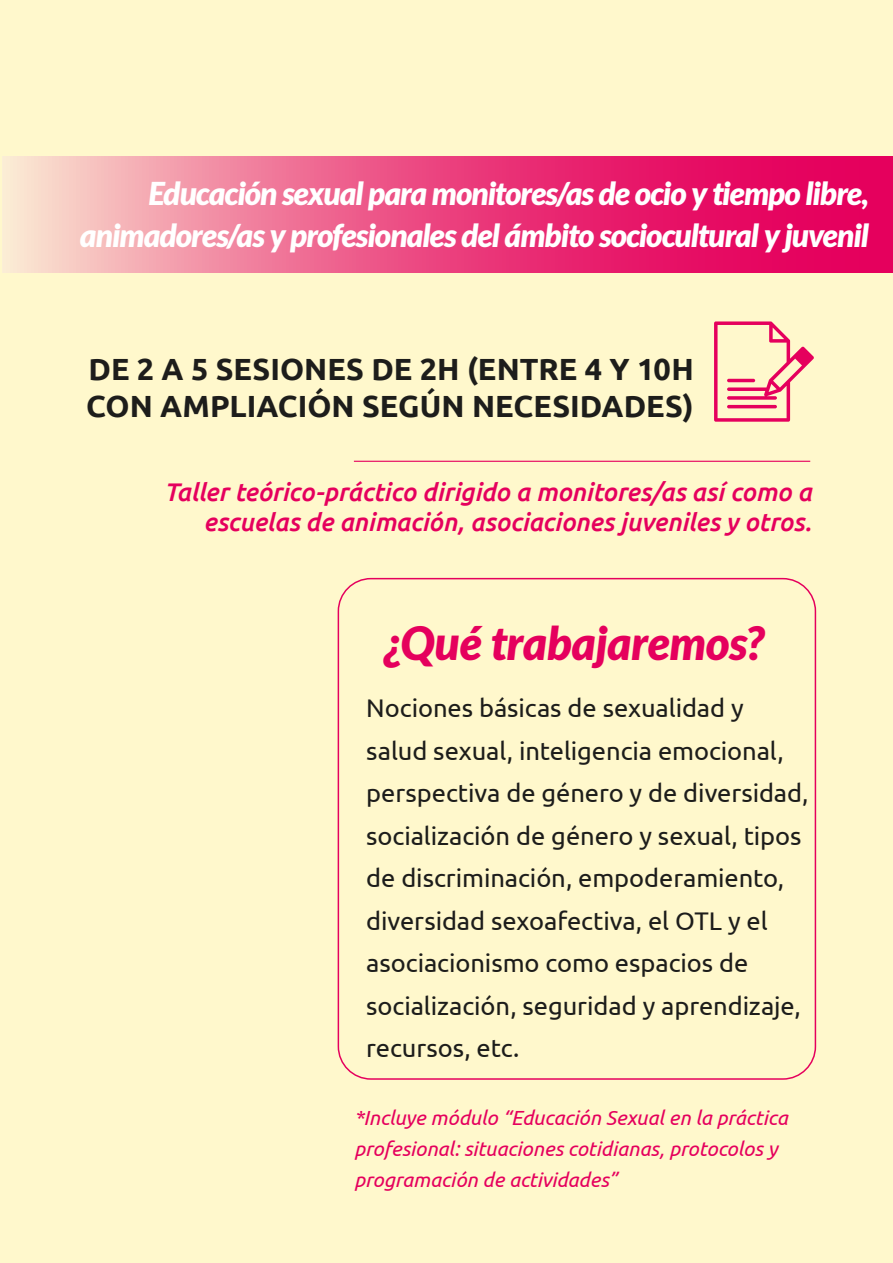
<style>
.page{position:relative;width:893px;height:1263px;background:#fff8cc}
.page>*{position:absolute;margin:0;border:0;box-sizing:border-box;transform-origin:0 0}
.t1{font:italic 900 45.9px "Lato";letter-spacing:-.01em;color:#e5005d}
.t2{font:italic 900 31.5px/42px "Lato";letter-spacing:-.03em;color:#fff;text-align:right}
.t3{font:700 30.6px/36.8px "Ubuntu";color:#1d1d1b}
.t4{font:25.5px/42.5px "Ubuntu";letter-spacing:-.005em;color:#1d1d1b}
.t5{font:italic 500 25.5px/30.6px "Ubuntu";letter-spacing:-.005em;color:#e5005d;text-align:right}
.t6{font:italic 20.4px/30.6px "Ubuntu";color:#e5005d}
</style>
<div class="page">
<svg style="left:3px;top:156px;width:890px;height:116px;background:#ec5387"></svg>
<div style="left:338px;top:578px;width:478px;height:502px;border:2px solid #e5005d;border-radius:33px"></div>
<hr style="left:354px;top:461px;width:456px;height:1px;background:#e5005d">
<svg style="left:714px;top:321px;width:100px;height:101px"></svg>
<hr style="left:727px;top:405px;width:50px;height:3px;background:#e5005d;border-radius:2px">
<hr style="left:727px;top:379px;width:28px;height:3px;background:#e5005d;border-radius:2px">
<p class="t2" style="left:80px;top:173px;width:790px">Educación sexual para monitores/as de ocio y tiempo libre, animadores/as y profesionales del ámbito sociocultural y juvenil</p>
<p class="t3" style="left:86px;top:350px;width:609px">DE 2 A 5 SESIONES DE 2H (ENTRE 4 Y 10H<br>CON AMPLIACIÓN SEGÚN NECESIDADES)</p>
<p class="t5" style="left:164px;top:476px;width:649px">Taller teórico-práctico dirigido a monitores/as así como a escuelas de animación, asociaciones juveniles y otros.</p>
<h1 class="t1" style="left:384px;top:616px;width:381px">¿Qué trabajaremos?</h1>
<p class="t4" style="left:366px;top:686px;width:444px">Nociones básicas de sexualidad y salud sexual, inteligencia emocional, perspectiva de género y de diversidad, socialización de género y sexual, tipos de discriminación, empoderamiento, diversidad sexoafectiva, el OTL y el asociacionismo como espacios de socialización, seguridad y aprendizaje, recursos, etc.</p>
<p class="t6" style="left:354px;top:1102px;width:435px">*Incluye módulo “Educación Sexual en la práctica profesional: situaciones cotidianas, protocolos y programación de actividades”</p>
</div>
